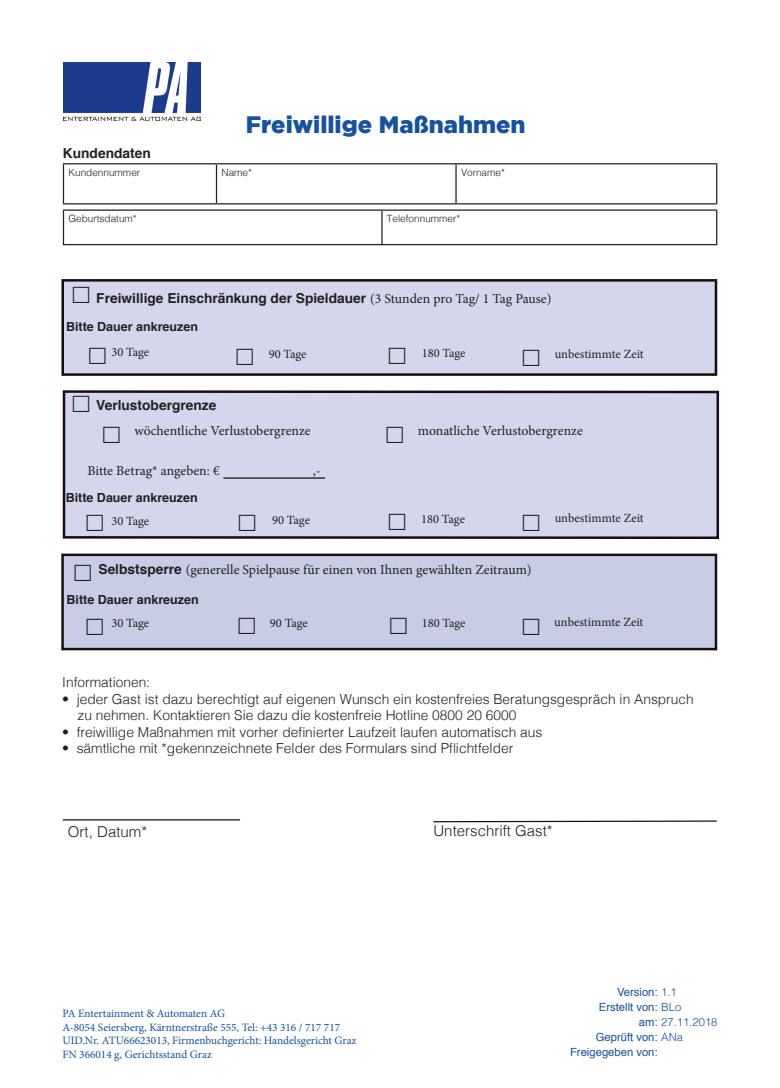
<style>
.page{position:relative;width:780px;height:1088px;background:#fff}
.page>*{position:absolute;margin:0;border:0;box-sizing:border-box;transform-origin:0 0}
.t1{font:900 23.75px "Gotham";color:#1751a0}
.t2{font:300 15px "Helvetica";color:#231f20}
.t3{font:300 13.75px/16.5px "Helvetica";color:#231f20}
.Beschreibung{font:13.75px "Minion Pro";letter-spacing:-.005em;color:#231f20}
.Beschreibung-2{font:700 13.75px "Helvetica";color:#231f20}
.Tabellentext{font:12.5px "Minion Pro";letter-spacing:-.005em;color:#231f20}
.Beschreibung-3{font:700 12.5px "Helvetica";color:#231f20}
.t4{font:11.25px "Minion Pro";color:#1350a0}
.Versionierung-Header{font:11.25px "Helvetica";color:#1751a0}
.Versionierung-Header-2{font:300 11.25px "Helvetica";color:#1751a0}
.Tabellentext-2{font:300 10px "Helvetica";color:#231f20}
.s1{font-family:"Minion Pro";font-weight:400}
.s2{font-family:"Helvetica";font-weight:700}
.s3{font-weight:300}
.s4{font-weight:400}
</style>
<div class="page">
<div style="left:61px;top:279px;width:656px;height:97px;background:#d4d7ec;border:2px solid #1b0b0c"></div>
<svg style="left:64px;top:164px;width:652px;height:39px"></svg>
<hr style="left:216px;top:164px;width:1px;height:39px;background:#231f20">
<hr style="left:455px;top:164px;width:1px;height:39px;background:#231f20">
<hr style="left:716px;top:164px;width:1px;height:39px;background:#231f20">
<hr style="left:63px;top:163px;width:153px;height:1px;background:#231f20">
<hr style="left:63px;top:164px;width:1px;height:39px;background:#231f20">
<hr style="left:216px;top:163px;width:240px;height:1px;background:#231f20">
<hr style="left:456px;top:163px;width:261px;height:1px;background:#231f20">
<hr style="left:63px;top:203px;width:153px;height:1px;background:#231f20">
<hr style="left:216px;top:203px;width:240px;height:1px;background:#231f20">
<hr style="left:456px;top:203px;width:261px;height:1px;background:#231f20">
<hr style="left:63px;top:209px;width:319px;height:2px;background:#231f20">
<hr style="left:63px;top:211px;width:1px;height:33px;background:#231f20">
<hr style="left:382px;top:209px;width:335px;height:2px;background:#231f20">
<hr style="left:381px;top:211px;width:1px;height:33px;background:#231f20">
<hr style="left:716px;top:211px;width:1px;height:33px;background:#231f20">
<hr style="left:63px;top:244px;width:319px;height:1px;background:#231f20">
<hr style="left:382px;top:244px;width:335px;height:1px;background:#231f20">
<hr style="left:63px;top:819px;width:177px;height:1px;background:#1b110b">
<svg style="left:433px;top:820px;width:284px;height:3px"></svg>
<div style="left:62px;top:390px;width:658px;height:149px;background:#d4d7ec"></div>
<div style="left:61px;top:553px;width:656px;height:97px;background:#c8cce5;border:2px solid #191215"></div>
<img style="left:64px;top:63px;width:136px;height:58px">
<hr style="left:223px;top:477px;width:102px;height:2px;background:#1b110b">
<svg style="left:386px;top:426px;width:17px;height:17px"></svg>
<svg style="left:87px;top:515px;width:16px;height:16px"></svg>
<svg style="left:389px;top:514px;width:16px;height:16px"></svg>
<svg style="left:523px;top:515px;width:16px;height:16px"></svg>
<svg style="left:103px;top:426px;width:16px;height:17px"></svg>
<svg style="left:239px;top:515px;width:16px;height:16px"></svg>
<svg style="left:73px;top:396px;width:16px;height:16px"></svg>
<p class="t1" style="left:246px;top:110px;width:281px">Freiwillige Maßnahmen</p>
<p class="Beschreibung-2" style="left:63px;top:142px;width:89px">Kundendaten</p>
<p class="Tabellentext-2" style="left:68px;top:164px;width:73px">Kundennummer</p>
<p class="Tabellentext-2" style="left:221px;top:164px;width:32px">Name*</p>
<p class="Tabellentext-2" style="left:461px;top:164px;width:45px">Vorname*</p>
<p class="Tabellentext-2" style="left:68px;top:210px;width:70px">Geburtsdatum*</p>
<p class="Tabellentext-2" style="left:387px;top:210px;width:75px">Telefonnummer*</p>
<p class="Beschreibung-2" style="left:96px;top:287px;width:456px">Freiwillige Einschränkung der Spieldauer <span class="s1">(3 Stunden pro Tag/ 1 Tag Pause)</span></p>
<p class="Beschreibung-3" style="left:66px;top:316px;width:133px">Bitte Dauer ankreuzen</p>
<p class="Tabellentext" style="left:111px;top:344px;width:39px">30 Tage</p>
<p class="Tabellentext" style="left:269px;top:346px;width:39px">90 Tage</p>
<p class="Tabellentext" style="left:421px;top:345px;width:45px">180 Tage</p>
<p class="Tabellentext" style="left:554px;top:345px;width:91px">unbestimmte Zeit</p>
<p class="Beschreibung-2" style="left:96px;top:394px;width:121px">Verlustobergrenze</p>
<p class="Beschreibung" style="left:134px;top:422px;width:178px">wöchentliche Verlustobergrenze</p>
<p class="Beschreibung" style="left:418px;top:422px;width:166px">monatliche Verlustobergrenze</p>
<p class="Beschreibung" style="left:88px;top:461px;width:134px">Bitte Betrag* angeben: €</p>
<p class="Beschreibung" style="left:313px;top:461px;width:10px">,-</p>
<p class="Beschreibung-3" style="left:66px;top:487px;width:133px">Bitte Dauer ankreuzen</p>
<p class="Tabellentext" style="left:111px;top:512px;width:39px">30 Tage</p>
<p class="Tabellentext" style="left:272px;top:512px;width:39px">90 Tage</p>
<p class="Tabellentext" style="left:421px;top:511px;width:45px">180 Tage</p>
<p class="Tabellentext" style="left:554px;top:510px;width:91px">unbestimmte Zeit</p>
<p class="Beschreibung" style="left:98px;top:560px;width:434px"><span class="s2">Selbstsperre</span> (generelle Spielpause für einen von Ihnen gewählten Zeitraum)</p>
<p class="Beschreibung-3" style="left:67px;top:589px;width:133px">Bitte Dauer ankreuzen</p>
<p class="Tabellentext" style="left:111px;top:615px;width:39px">30 Tage</p>
<p class="Tabellentext" style="left:270px;top:614px;width:39px">90 Tage</p>
<p class="Tabellentext" style="left:421px;top:615px;width:45px">180 Tage</p>
<p class="Tabellentext" style="left:554px;top:614px;width:91px">unbestimmte Zeit</p>
<p class="t3" style="left:62px;top:673px;width:89px">Informationen:</p>
<p class="t3" style="left:77px;top:689px;width:617px;text-indent:-15px">• jeder Gast ist dazu berechtigt auf eigenen Wunsch ein kostenfreies Beratungsgespräch in Anspruch zu nehmen. Kontaktieren Sie dazu die kostenfreie Hotline 0800 20 6000</p>
<p class="t3" style="left:62px;top:722px;width:481px">• freiwillige Maßnahmen mit vorher definierter Laufzeit laufen automatisch aus</p>
<p class="t3" style="left:62px;top:739px;width:452px">• sämtliche mit *gekennzeichnete Felder des Formulars sind Pflichtfelder</p>
<p class="t2" style="left:68px;top:818px;width:81px">Ort, Datum*</p>
<p class="t2" style="left:433px;top:818px;width:121px">Unterschrift Gast*</p>
<p class="t4" style="left:62px;top:1006px;width:164px">PA Entertainment &amp; Automaten AG</p>
<p class="t4" style="left:62px;top:1019px;width:279px">A-8054 Seiersberg, Kärntnerstraße 555, Tel: +43 316 / 717 717</p>
<p class="t4" style="left:62px;top:1033px;width:295px">UID.Nr. ATU66623013, Firmenbuchgericht: Handelsgericht Graz</p>
<p class="t4" style="left:62px;top:1046px;width:151px">FN 366014 g, Gerichtsstand Graz</p>
<p class="Versionierung-Header" style="left:617px;top:983px;width:61px">Version: <span class="s3">1.1</span></p>
<p class="Versionierung-Header" style="left:599px;top:998px;width:84px">Erstellt von: <span class="s3">BLo</span></p>
<p class="Versionierung-Header-2" style="left:639px;top:1012px;width:80px"><span class="s4">am:</span> 27.11.2018</p>
<p class="Versionierung-Header" style="left:595px;top:1028px;width:89px">Geprüft von: <span class="s3">ANa</span></p>
<p class="Versionierung-Header" style="left:570px;top:1043px;width:89px">Freigegeben von:</p>
</div>
